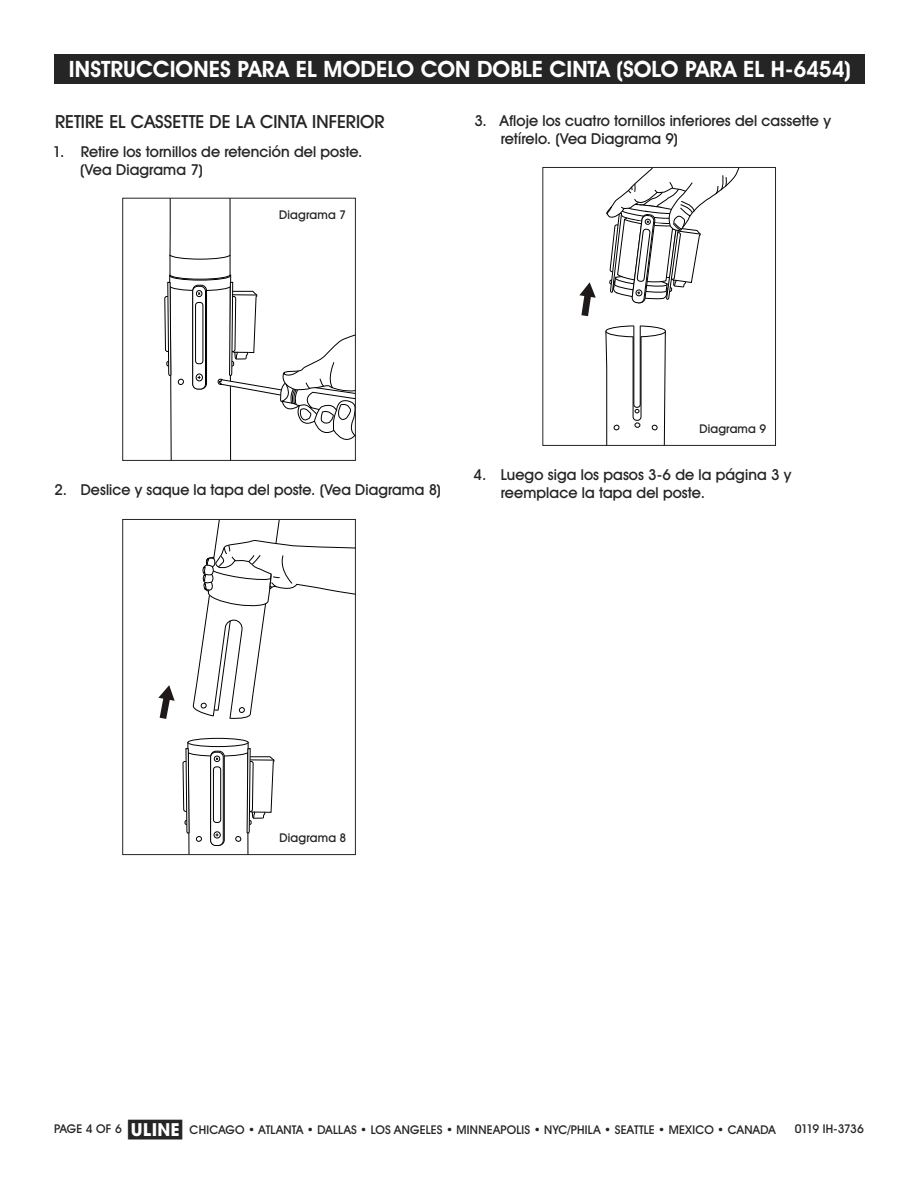
<style>
.page{position:relative;width:918px;height:1188px;background:#fff}
.page>*{position:absolute;margin:0;border:0;box-sizing:border-box;transform-origin:0 0}
.t1{font:700 22.5px "Uline Two Knine";color:#fff}
.t2{font:18px "Uline Two Knine";letter-spacing:.005em;color:#252525}
.t3{font:15px/18px "Uline Two Knine";letter-spacing:.005em;color:#252525}
.t4{font:12px "Uline Two Knine";letter-spacing:.015em;color:#252525}
.t5{font:12px "Uline Two Knine";letter-spacing:-.05em;color:#252525}
.s1{font-size:18px}
</style>
<div class="page">
<div style="left:55px;top:54px;width:810px;height:30px;background:#252525"></div>
<svg style="left:164px;top:200px;width:190px;height:259px"></svg>
<div style="left:122px;top:198px;width:234px;height:263px;border:1px solid #252525"></div>
<div style="left:188px;top:738px;width:60px;height:9px;border:1px solid #000;border-radius:50%"></div>
<svg style="left:183px;top:742px;width:91px;height:111px"></svg>
<svg style="left:193px;top:521px;width:161px;height:198px"></svg>
<svg style="left:158px;top:685px;width:17px;height:34px"></svg>
<div style="left:122px;top:519px;width:234px;height:336px;border:1px solid #252525"></div>
<svg style="left:579px;top:282px;width:17px;height:34px"></svg>
<svg style="left:606px;top:169px;width:133px;height:135px"></svg>
<svg style="left:605px;top:325px;width:61px;height:119px"></svg>
<div style="left:542px;top:167px;width:234px;height:279px;border:1px solid #252525"></div>
<h1 class="t1" style="left:69px;top:56px;width:783px">INSTRUCCIONES PARA EL MODELO CON DOBLE CINTA (SOLO PARA EL H-6454)</h1>
<p class="t2" style="left:55px;top:111px;width:331px">RETIRE EL CASSETTE DE LA CINTA INFERIOR</p>
<p class="t3" style="left:80px;top:143px;width:284px;text-indent:-27px">1. Retire los tornillos de retención del poste. (Vea Diagrama 7)</p>
<p class="t4" style="left:279px;top:208px;width:68px">Diagrama 7</p>
<p class="t3" style="left:501px;top:112px;width:332px;text-indent:-26px">3. Afloje los cuatro tornillos inferiores del cassette y retírelo. (Vea Diagrama 9)</p>
<p class="t3" style="left:54px;top:481px;width:388px">2. Deslice y saque la tapa del poste. (Vea Diagrama 8)</p>
<p class="t4" style="left:699px;top:422px;width:68px">Diagrama 9</p>
<p class="t3" style="left:501px;top:465px;width:292px;text-indent:-27px">4. Luego siga los pasos 3-6 de la página 3 y reemplace la tapa del poste.</p>
<p class="t4" style="left:280px;top:831px;width:68px">Diagrama 8</p>
<p class="t4" style="left:128px;top:1122px;width:649px"><span class="s1">π</span> CHICAGO • ATLANTA • DALLAS • LOS ANGELES • MINNEAPOLIS • NYC/PHILA • SEATTLE • MEXICO • CANADA</p>
<p class="t4" style="left:54px;top:1122px;width:69px">PAGE 4 OF 6</p>
<p class="t5" style="left:795px;top:1122px;width:71px">0119 IH-3736</p>
</div>
